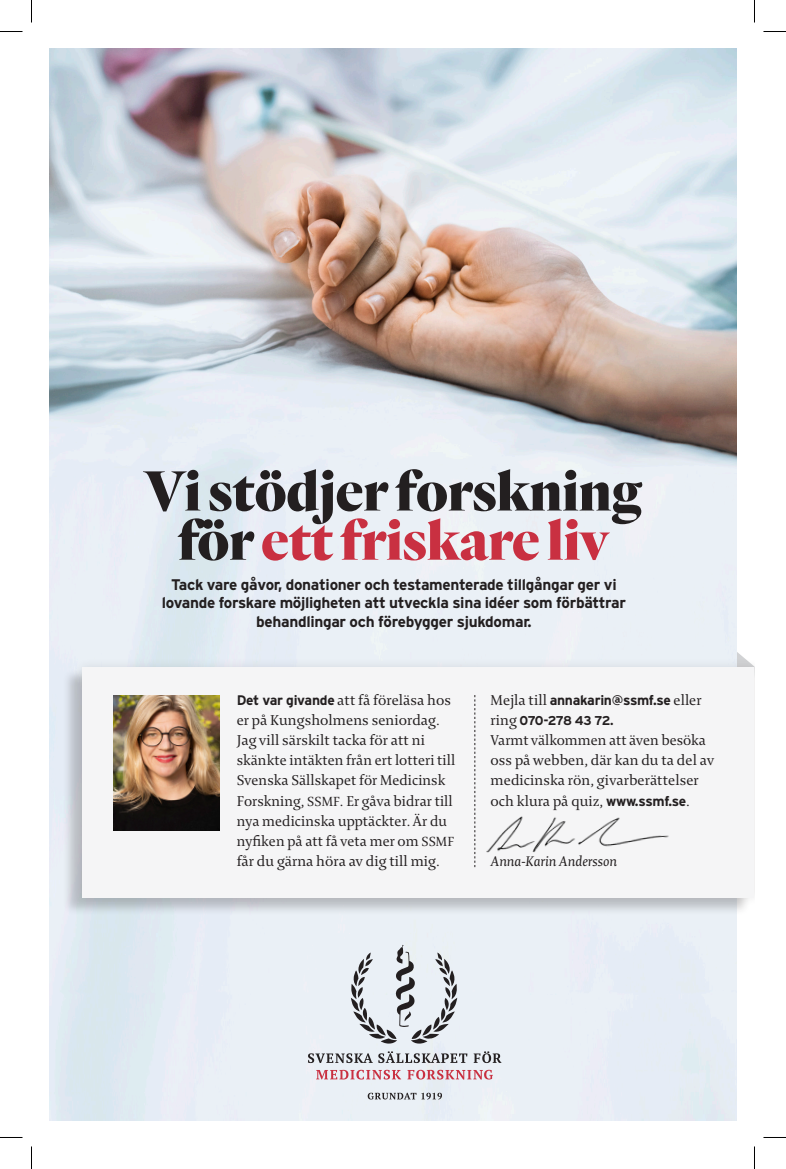
<style>
.page{position:relative;width:786px;height:1169px;background:#fff}
.page>*{position:absolute;margin:0;border:0;box-sizing:border-box;transform-origin:0 0}
.t1{font:900 58.5px/49.2px "Quarto";color:#231f20;text-align:center}
.t2{font:15.45px/20.1px "Enigma 2";color:#231f20}
.t3{font:700 15.3px/18.5px "Interstate";letter-spacing:-.02em;color:#231f20;text-align:center}
.t4{font:italic 15px "Enigma 2";color:#231f20}
.t5{font:700 13.8px "Interstate";letter-spacing:-.02em;color:#231f20}
.t6{font:700 12.75px "Interstate";letter-spacing:-.06em;color:#231f20}
.s1{color:#c93041}
.s2{font-family:"Interstate";font-weight:700;font-size:13.8px}
.s3{font-size:14.25px}
.s4{font-family:"Enigma 2";font-weight:400;font-size:15.45px}
</style>
<div class="page">
<svg style="left:737px;top:652px;width:6px;height:5px"></svg>
<img style="left:50px;top:49px;width:687px;height:435px">
<svg style="left:316px;top:1069px;width:177px;height:10px;background:#ddacb6"></svg>
<svg style="left:308px;top:1051px;width:193px;height:12px;background:#aeb1b5"></svg>
<svg style="left:351px;top:944px;width:106px;height:99px;background:#c5cacf"></svg>
<svg style="left:368px;top:1092px;width:74px;height:7px"></svg>
<div style="left:62px;top:668px;width:689px;height:247px;background:#231f20;opacity:.22"></div>
<div style="left:72px;top:657px;width:682px;height:250px;background:#231f20;opacity:.11"></div>
<div style="left:82px;top:667px;width:672px;height:230px;background:#f5f5f6"></div>
<img style="left:113px;top:695px;width:106px;height:135px">
<svg style="left:474px;top:695px;width:1px;height:172px"></svg>
<img style="left:474px;top:781px;width:195px;height:78px">
<svg style="left:0;top:31px;width:22px;height:1px"></svg>
<svg style="left:763px;top:31px;width:23px;height:1px"></svg>
<svg style="left:0;top:1137px;width:22px;height:1px"></svg>
<svg style="left:763px;top:1137px;width:23px;height:1px"></svg>
<svg style="left:31px;top:0;width:1px;height:23px"></svg>
<svg style="left:31px;top:1146px;width:1px;height:23px"></svg>
<svg style="left:754px;top:0;width:1px;height:23px"></svg>
<svg style="left:754px;top:1146px;width:1px;height:23px"></svg>
<h1 class="t1" style="left:145px;top:465px;width:498px">Vi stödjer forskning för <span class="s1">ett friskare liv</span></h1>
<p class="t3" style="left:162px;top:575px;width:465px">Tack vare gåvor, donationer och testamenterade tillgångar ger vi lovande forskare möjligheten att utveckla sina idéer som förbättrar behandlingar och förebygger sjukdomar.</p>
<p class="t2" style="left:237px;top:689px;width:220px"><span class="s2">Det var givande</span> att få föreläsa hos er på Kungsholmens seniordag.<br>Jag vill särskilt tacka för att ni skänkte intäkten från ert lotteri till Svenska Sällskapet för Medicinsk Forskning, <span class="s3">SSMF</span>. Er gåva bidrar till nya medicinska upptäckter. Är du nyfiken på att få veta mer om <span class="s3">SSMF </span>får du gärna höra av dig till mig.</p>
<p class="t5" style="left:490px;top:692px;width:213px"><span class="s4">Mejla till</span> annakarin@ssmf.se <span class="s4">eller</span></p>
<p class="t6" style="left:490px;top:713px;width:125px"><span class="s4">ring</span> 070-278 43 72.</p>
<p class="t2" style="left:490px;top:729px;width:225px">Varmt välkommen att även besöka oss på webben, där kan du ta del av medicinska rön, givarberättelser och klura på quiz, <span class="s2">www.ssmf.se</span>.</p>
<p class="t4" style="left:490px;top:851px;width:128px">Anna-Karin Andersson</p>
</div>
